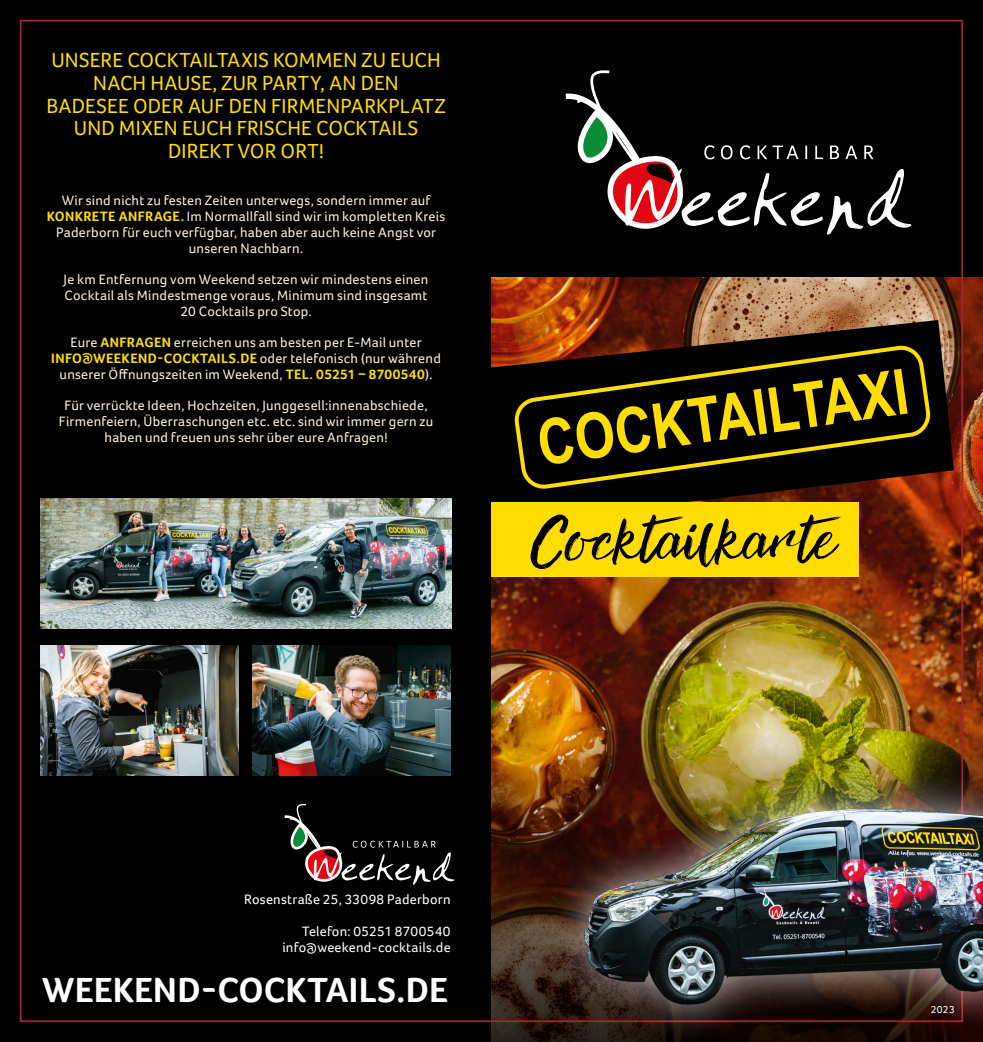
<style>
.page{position:relative;width:983px;height:1042px;background:#fff}
.page>*{position:absolute;margin:0;border:0;box-sizing:border-box;transform-origin:0 0}
.t1{font:52.5px "Rebel";letter-spacing:.03em;color:#000}
.t2{font:700 35.88px "Foco";letter-spacing:.005em;color:#fff}
.t3{font:21px/22.8px "Foco";letter-spacing:.01em;color:#fd0;text-align:center}
.t4{font:14px/15.8px "Foco";letter-spacing:.015em;color:#feefde;text-align:center}
.t5{font:14px/15.8px "Foco";letter-spacing:.02em;color:#fff;text-align:right}
.t6{font:10.5px "Foco";color:#fff}
.s1{font-weight:700;color:#fd0}
</style>
<div class="page">
<div style="left:0;top:0;width:982px;height:1042px;background:#000"></div>
<img style="left:491px;top:278px;width:491px;height:431px">
<img style="left:491px;top:320px;width:462px;height:208px">
<div style="left:491px;top:503px;width:367px;height:74px;background:#fd0"></div>
<img style="left:491px;top:709px;width:491px;height:333px">
<svg style="left:513px;top:344px;width:418px;height:146px"></svg>
<svg style="left:539px;top:369px;width:368px;height:95px"></svg>
<svg style="left:565px;top:70px;width:346px;height:165px"></svg>
<img style="left:41px;top:645px;width:197px;height:130px">
<img style="left:41px;top:498px;width:410px;height:131px">
<img style="left:253px;top:645px;width:197px;height:130px">
<svg style="left:284px;top:803px;width:170px;height:81px"></svg>
<div style="left:545px;top:768px;width:437px;height:274px;background:#fff;opacity:.75"></div>
<img style="left:566px;top:771px;width:416px;height:247px">
<h3 class="t3" style="left:46px;top:49px;width:400px">UNSERE COCKTAILTAXIS KOMMEN ZU EUCH<br>NACH HAUSE, ZUR PARTY, AN DEN<br>BADESEE ODER AUF DEN FIRMENPARKPLATZ<br>UND MIXEN EUCH FRISCHE COCKTAILS<br>DIREKT VOR ORT!</h3>
<p class="t4" style="left:47px;top:193px;width:400px">Wir sind nicht zu festen Zeiten unterwegs, sondern immer auf <span class="s1">KONKRETE ANFRAGE.</span> Im Normallfall sind wir im kompletten Kreis Paderborn für euch verfügbar, haben aber auch keine Angst vor unseren Nachbarn.</p>
<p class="t4" style="left:64px;top:271px;width:366px">Je km Entfernung vom Weekend setzen wir mindestens einen<br>Cocktail als Mindestmenge voraus, Minimum sind insgesamt<br>20 Cocktails pro Stop.</p>
<p class="t4" style="left:51px;top:334px;width:391px">Eure <span class="s1">ANFRAGEN</span> erreichen uns am besten per E-Mail unter<br><span class="s1">INFO@WEEKEND-COCKTAILS.DE</span> oder telefonisch (nur während unserer Öffnungszeiten im Weekend, <span class="s1">TEL. 05251 – 8700540</span>).</p>
<p class="t4" style="left:59px;top:397px;width:376px">Für verrückte Ideen, Hochzeiten, Junggesell:innenabschiede,<br>Firmenfeiern, Überraschungen etc. etc. sind wir immer gern zu haben und freuen uns sehr über eure Anfragen!</p>
<h1 class="t1" style="left:531px;top:501px;width:315px">Cocktailkarte</h1>
<p class="t5" style="left:244px;top:892px;width:208px">Rosenstraße 25, 33098 Paderborn</p>
<p class="t5" style="left:282px;top:923px;width:170px">Telefon: 05251 8700540 info@weekend-cocktails.de</p>
<h2 class="t2" style="left:42px;top:969px;width:407px">WEEKEND-COCKTAILS.DE</h2>
<p class="t6" style="left:930px;top:1003px;width:25px">2023</p>
</div>
